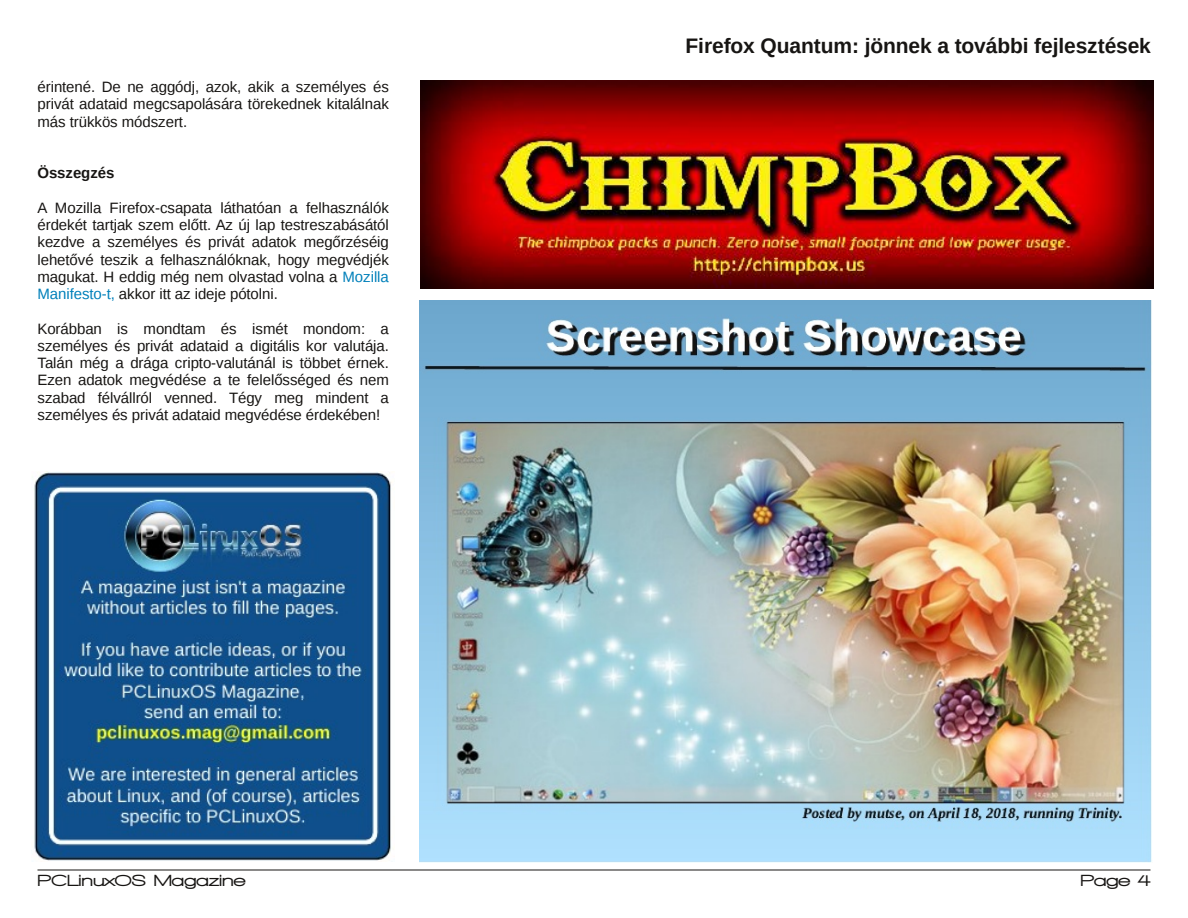
<style>
.page{position:relative;width:1188px;height:918px;background:#fff}
.page>*{position:absolute;margin:0;border:0;box-sizing:border-box;transform-origin:0 0}
.t1{font:700 21px "Liberation Sans";letter-spacing:-.005em;color:#171513}
.t2{font:900 16.5px "Walkway Expand";letter-spacing:-.005em;color:#171513}
.t3{font:15px/17.2px "Liberation Sans";letter-spacing:-.005em;color:#171513;text-align:justify}
.t4{font:700 15px "Liberation Sans";letter-spacing:-.005em;color:#171513}
.s1{color:#0080ba}
</style>
<div class="page">
<hr style="left:38px;top:870px;width:1112px;height:1px;background:#171513">
<img style="left:34px;top:472px;width:358px;height:389px">
<img style="left:420px;top:80px;width:734px;height:209px">
<img style="left:419px;top:300px;width:733px;height:562px">
<p class="t3" style="left:38px;top:78px;width:353px">érintené. De ne aggódj, azok, akik a személyes és privát adataid megcsapolására törekednek kitalálnak más trükkös módszert.</p>
<p class="t4" style="left:38px;top:165px;width:79px">Összegzés</p>
<p class="t3" style="left:38px;top:199px;width:353px">A Mozilla Firefox-csapata láthatóan a felhasználók érdekét tartjak szem előtt. Az új lap testreszabásától kezdve a személyes és privát adatok megőrzéséig lehetővé teszik a felhasználóknak, hogy megvédjék magukat. H eddig még nem olvastad volna a <span class="s1">Mozilla Manifesto-t,</span> akkor itt az ideje pótolni.</p>
<p class="t3" style="left:38px;top:320px;width:353px">Korábban is mondtam és ismét mondom: a személyes és privát adataid a digitális kor valutája.<br>Talán még a drága cripto-valutánál is többet érnek.<br>Ezen adatok megvédése a te felelősséged és nem szabad félvállról venned. Tégy meg mindent a személyes és privát adataid megvédése érdekében!</p>
<h1 class="t1" style="left:686px;top:34px;width:467px">Firefox Quantum: jönnek a további fejlesztések</h1>
<p class="t2" style="left:38px;top:871px;width:210px">PCLinuxOS Magazine</p>
<p class="t2" style="left:1080px;top:871px;width:72px">Page 4</p>
</div>
